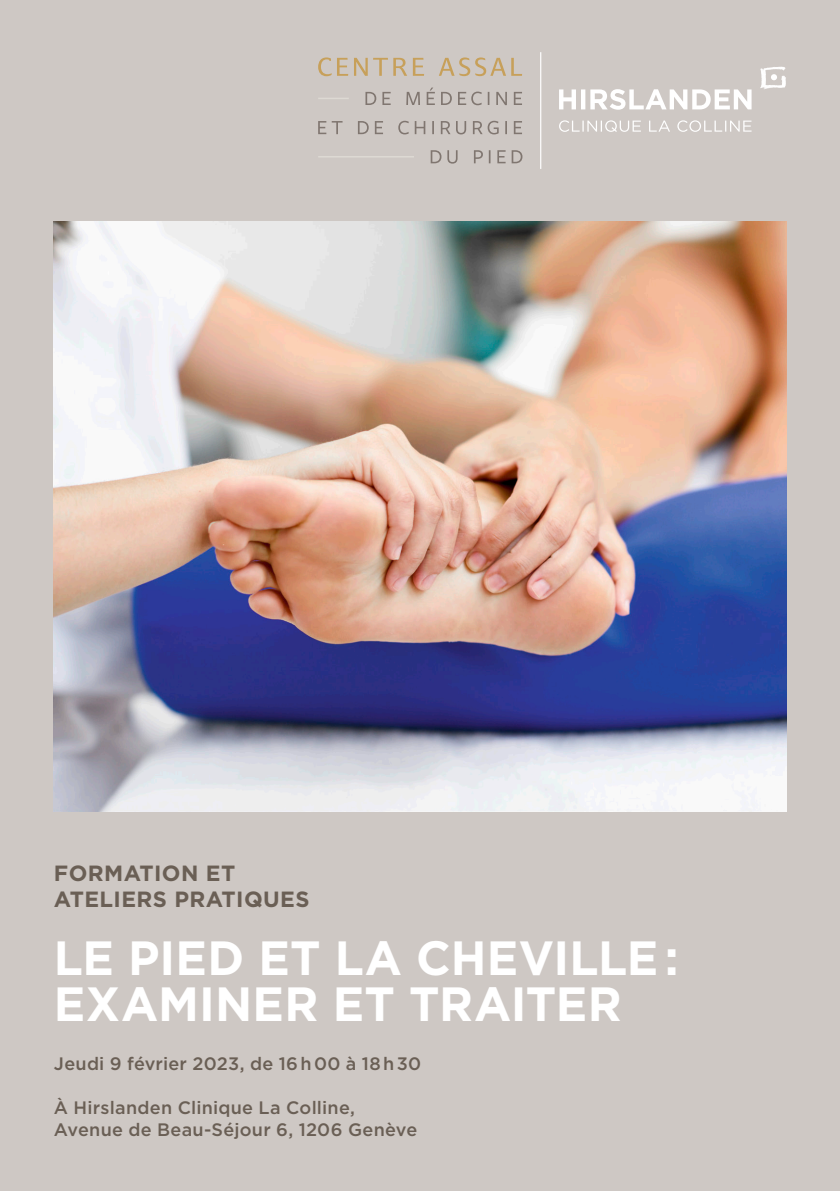
<style>
.page{position:relative;width:840px;height:1191px;background:#fff}
.page>*{position:absolute;margin:0;border:0;box-sizing:border-box;transform-origin:0 0}
.t1{font:700 48px/45.6px "Gotham";letter-spacing:.005em;color:#fff}
.t2{font:700 22px/26px "Gotham";letter-spacing:.02em;color:#6a5f55}
.t3{font:500 18px/22px "Gotham";letter-spacing:.015em;color:#6a5f55}
</style>
<div class="page">
<div style="left:0;top:0;width:839px;height:1191px;background:#cec8c4"></div>
<svg style="left:760px;top:66px;width:25px;height:23px"></svg>
<svg style="left:559px;top:89px;width:192px;height:21px"></svg>
<svg style="left:559px;top:120px;width:192px;height:12px"></svg>
<hr style="left:540px;top:52px;width:1px;height:117px;background:#fff">
<svg style="left:337px;top:57px;width:185px;height:19px"></svg>
<svg style="left:318px;top:57px;width:13px;height:19px"></svg>
<svg style="left:318px;top:88px;width:204px;height:76px"></svg>
<img style="left:54px;top:221px;width:731px;height:590px">
<p class="t2" style="left:54px;top:860px;width:167px">FORMATION ET<br>ATELIE</p>
<p class="t2" style="left:136px;top:886px;width:174px">RS PRATIQUES</p>
<h1 class="t1" style="left:54px;top:935px;width:625px">LE PIED ET LA CHEVILLE :<br>EXAMINER ET TRAITE</h1>
<h1 class="t1" style="left:587px;top:980px;width:36px">R</h1>
<p class="t3" style="left:54px;top:1052px;width:368px">Jeudi 9 février 2023, de 16 h 00 à 18 h 30</p>
<p class="t3" style="left:54px;top:1096px;width:364px">À Hirslanden Clinique La Colline,<br>Avenue de Beau-Séjour 6, 1206 Genève</p>
</div>
